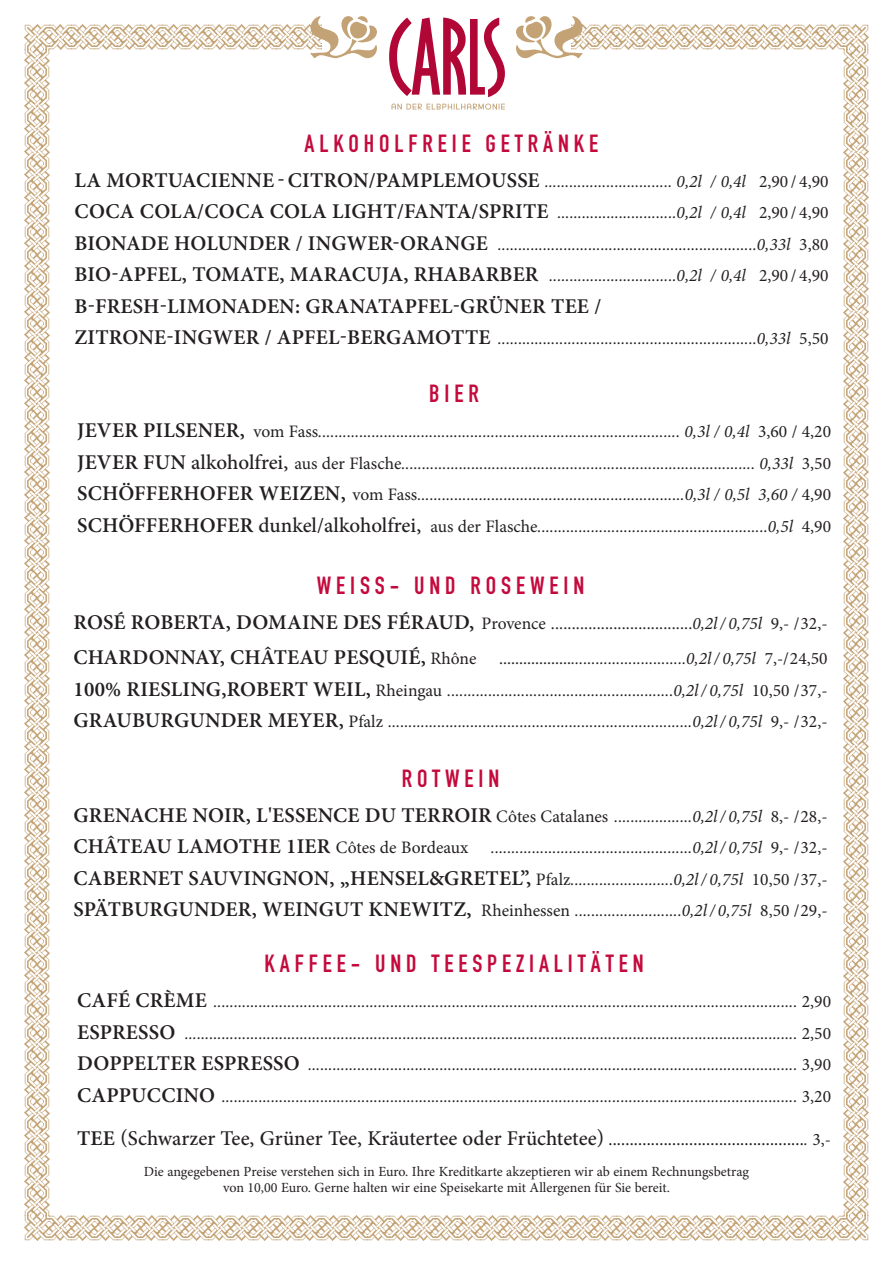
<style>
.page{position:relative;width:893px;height:1265px;background:#fff}
.page>*{position:absolute;margin:0;border:0;box-sizing:border-box;transform-origin:0 0}
.t1{font:63px "Type Embellishments One Let Plain";color:#c3a376}
.t2{font:24.5px "DIN Engschrift";letter-spacing:.2em;color:#c40a3c}
.t3{font:600 21px/31.5px "Minion Pro";letter-spacing:.01em;color:#231f20}
.t4{font:500 21px "Minion Pro";color:#231f20}
.t5{font:italic 17.5px/31.5px "Minion Pro";color:#231f20;text-align:justify}
.t6{font:17.5px "Minion Pro";letter-spacing:-.005em;color:#231f20}
.t7{font:14px/15.8px "Minion Pro";color:#231f20;text-align:center}
.s1{font-weight:600;font-style:normal;font-size:21px}
.s2{font-style:normal}
.s3{font-weight:500;font-style:normal;font-size:21px}
.s4{font-weight:600;font-size:21px}
.s5{font-style:italic}
.s6{font-weight:400;font-size:17.5px}
.s7{font-weight:400;font-style:italic;font-size:17.5px}
.s8{font-weight:600}
.s9{font-size:17.5px}
</style>
<div class="page">
<img style="left:25px;top:25px;width:843px;height:24px">
<img style="left:844px;top:49px;width:24px;height:1191px">
<img style="left:25px;top:1216px;width:819px;height:24px">
<img style="left:25px;top:49px;width:24px;height:1167px">
<div style="left:322px;top:0;width:248px;height:121px;background:#fff"></div>
<svg style="left:391px;top:104px;width:114px;height:6px"></svg>
<svg style="left:389px;top:18px;width:116px;height:79px"></svg>
<svg style="left:570px;top:24px;width:12px;height:26px"></svg>
<h1 class="t1" style="left:308px;top:0;width:74px">-</h1>
<h2 class="t2" style="left:305px;top:134px;width:295px">ALKOHOLFREIE GETRÄNKE</h2>
<p class="t5" style="left:75px;top:167px;width:755px"><span class="s1">LA MORTUACIENNE -CITRON/PAMPLEMOUSSE</span> ............................... 0,2l / 0,4l <span class="s2">2,90 / 4,90<br></span><span class="s1">COCA COLA/COCA COLA LIGHT/FANTA/SPRITE</span> .............................0,2l / 0,4l <span class="s2">2,90 / 4,90<br></span><span class="s1">BIONADE HOLUNDER / INGWER-ORANGE</span> ...............................................................0,33l <span class="s2">3,80<br></span><span class="s1">BIO-APFEL, TOMATE, MARACUJA, RHABARBER</span> ...............................0,2l / 0,4l <span class="s2">2,90 / 4,90</span></p>
<p class="t3" style="left:75px;top:292px;width:528px">B-FRESH-LIMONADEN: GRANATAPFEL-GRÜNER TEE /</p>
<p class="t5" style="left:75px;top:324px;width:755px"><span class="s1">ZITRONE-INGWER / APFEL-BERGAMOTTE</span> ...............................................................0,33l <span class="s2">5,50</span></p>
<h2 class="t2" style="left:429px;top:385px;width:51px">BIER</h2>
<p class="t5" style="left:77px;top:417px;width:755px"><span class="s1">JEVER PILSENER,</span> <span class="s2">vom Fass</span>........................................................................................ 0,3l / 0,4l <span class="s2">3,60 / 4,20<br></span><span class="s1">JEVER FUN</span> <span class="s3">alkoholfrei,</span> <span class="s2">aus der Flasche</span>...................................................................................... 0,33l <span class="s2">3,50<br></span><span class="s1">SCHÖFFERHOFER WEIZEN,</span> <span class="s2">vom Fass</span>.................................................................0,3l / 0,5l 3,60 / <span class="s2">4,90<br></span><span class="s1">SCHÖFFERHOFER</span> <span class="s3">dunkel/alkoholfrei,</span> <span class="s2">aus der Flasche</span>........................................................0,5l <span class="s2">4,90</span></p>
<h2 class="t2" style="left:317px;top:577px;width:269px">WEISS- UND ROSEWEIN</h2>
<p class="t6" style="left:74px;top:617px;width:755px"><span class="s4">ROSÉ ROBERTA, DOMAINE DES FÉRAUD,</span> Provence ..................................<span class="s5">0,2l/ 0,75l</span> 9,- /32,-</p>
<p class="t3" style="left:74px;top:643px;width:404px">CHARDONNAY, CHÂTEAU PESQUIÉ, <span class="s6">Rhône</span></p>
<p class="t5" style="left:74px;top:644px;width:755px;text-indent:426px"><span class="s2">..................</span>............................0,2l/ 0,75l <span class="s2">7,-/24,50<br></span><span class="s1">100% RIESLING,ROBERT WEIL,</span> <span class="s2">Rheingau</span> .......................................................0,2l/ 0,75l <span class="s2">10,50 /37,- </span><span class="s1">GRAUBURGUNDER MEYER,</span> <span class="s2">Pfalz</span> ..........................................................................0,2l/ 0,75l <span class="s2">9,- /32,-</span></p>
<h2 class="t2" style="left:402px;top:769px;width:99px">ROTWEIN</h2>
<p class="t3" style="left:74px;top:801px;width:755px">GRENACHE NOIR, L'ESSENCE DU TERROIR <span class="s6">Côtes Catalanes</span> <span class="s7">...................0,2l/ 0,75l</span> <span class="s6">8,- /28,-<br></span>CHÂTEAU LAMOTHE 1IER <span class="s6">Côtes de Bordeaux</span></p>
<p class="t5" style="left:491px;top:833px;width:338px">.................................................0,2l/ 0,75l <span class="s2">9,- /32,-</span></p>
<p class="t3" style="left:74px;top:864px;width:755px">CABERNET SAUVINGNON, „HENSEL&amp;GRETEL”, <span class="s6">Pfalz</span><span class="s7">.........................0,2l/ 0,75l</span> <span class="s6">10,50 /37,-</span></p>
<p class="t5" style="left:74px;top:896px;width:755px"><span class="s1">SPÄTBURGUNDER, WEINGUT KNEWITZ,</span> <span class="s2">Rheinhessen</span> ..........................0,2l/ 0,75l <span class="s2">8,50 /29,-</span></p>
<h2 class="t2" style="left:265px;top:955px;width:380px">KAFFEE- UND TEESPEZIALITÄTEN</h2>
<p class="t5" style="left:77px;top:987px;width:755px"><span class="s1">CAFÉ CRÈME</span> .............................................................................................................................................. <span class="s2">2,90<br></span><span class="s1">ESPRESSO</span> ..................................................................................................................................................... <span class="s2">2,50<br></span><span class="s1">DOPPELTER ESPRESSO</span> ....................................................................................................................... <span class="s2">3,90<br></span><span class="s1">CAPPUCCINO</span> ............................................................................................................................................ <span class="s2">3,20</span></p>
<p class="t4" style="left:77px;top:1131px;width:755px"><span class="s8">TEE</span> (Schwarzer Tee, Grüner Tee, Kräutertee oder Früchtetee) <span class="s9">..............................................</span><span class="s7">.</span> <span class="s6">3,-</span></p>
<p class="t7" style="left:144px;top:1165px;width:607px">Die angegebenen Preise verstehen sich in Euro. Ihre Kreditkarte akzeptieren wir ab einem Rechnungsbetrag von 10,00 Euro. Gerne halten wir eine Speisekarte mit Allergenen für Sie bereit.</p>
</div>
